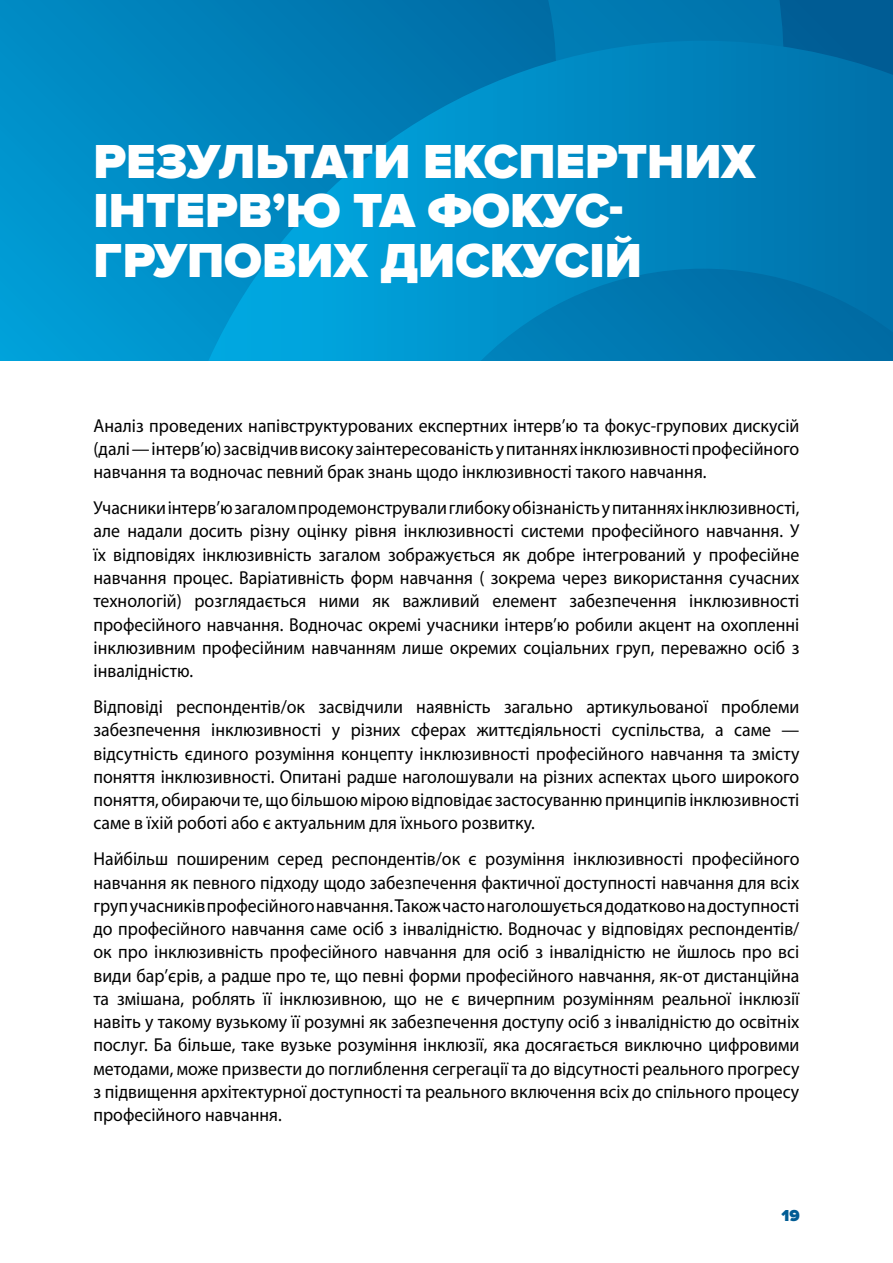
<style>
.page{position:relative;width:893px;height:1263px;background:#fff}
.page>*{position:absolute;margin:0;border:0;box-sizing:border-box;transform-origin:0 0}
.Title1{font:900 49.5px/49.5px "Proxima Nova";color:#fff}
.Text{font:18.75px/23.2px "Myriad Pro";color:#000;text-align:justify;scale:.95 1}
.t1{font:900 16.5px "Proxima Nova";color:#005c94}
</style>
<div class="page">
<svg style="left:0;top:0;width:893px;height:361px;background:#008ec7"></svg>
<svg style="left:0;top:0;width:784px;height:238px;background:#0084bd"></svg>
<svg style="left:208px;top:41px;width:685px;height:320px;background:#0085be"></svg>
<h1 class="Title1" style="left:94px;top:138px;width:663px">РЕЗУЛЬТАТИ ЕКСПЕРТНИХ<br>ІНТЕРВ’Ю ТА ФОКУС-<br>ГРУПОВИХ ДИСКУСІЙ</h1>
<p class="Text" style="left:94px;top:413px;width:745px">Аналіз проведених напівструктурованих експертних інтерв’ю та фокус-групових дискусій (далі — інтерв’ю) засвідчив високу заінтересованість у питаннях інклюзивності професійного навчання та водночас певний брак знань щодо інклюзивності такого навчання.</p>
<p class="Text" style="left:94px;top:496px;width:745px">Учасники інтерв’ю загалом продемонстрували глибоку обізнаність у питаннях інклюзивності, але надали досить різну оцінку рівня інклюзивності системи професійного навчання. У їх відповідях інклюзивність загалом зображується як добре інтегрований у професійне навчання процес. Варіативність форм навчання ( зокрема через використання сучасних технологій) розглядається ними як важливий елемент забезпечення інклюзивності професійного навчання. Водночас окремі учасники інтерв’ю робили акцент на охопленні інклюзивним професійним навчанням лише окремих соціальних груп, переважно осіб з інвалідністю.</p>
<p class="Text" style="left:94px;top:695px;width:745px">Відповіді респондентів/ок засвідчили наявність загально артикульованої проблеми забезпечення інклюзивності у різних сферах життєдіяльності суспільства, а саме — відсутність єдиного розуміння концепту інклюзивності професійного навчання та змісту поняття інклюзивності. Опитані радше наголошували на різних аспектах цього широкого поняття, обираючи те, що більшою мірою відповідає застосуванню принципів інклюзивності саме в їхій роботі або є актуальним для їхнього розвитку.</p>
<p class="Text" style="left:94px;top:847px;width:745px">Найбільш поширеним серед респондентів/ок є розуміння інклюзивності професійного навчання як певного підходу щодо забезпечення фактичної доступності навчання для всіх груп учасників професійного навчання. Також часто наголошується додатково на доступності до професійного навчання саме осіб з інвалідністю. Водночас у відповідях респондентів/ ок про інклюзивність професійного навчання для осіб з інвалідністю не йшлось про всі види бар’єрів, а радше про те, що певні форми професійного навчання, як-от дистанційна та змішана, роблять її інклюзивною, що не є вичерпним розумінням реальної інклюзії навіть у такому вузькому її розумні як забезпечення доступу осіб з інвалідністю до освітніх послуг. Ба більше, таке вузьке розуміння інклюзії, яка досягається виключно цифровими методами, може призвести до поглиблення сегрегації та до відсутності реального прогресу з підвищення архітектурної доступності та реального включення всіх до спільного процесу професійного навчання.</p>
<p class="t1" style="left:781px;top:1206px;width:20px">19</p>
</div>
